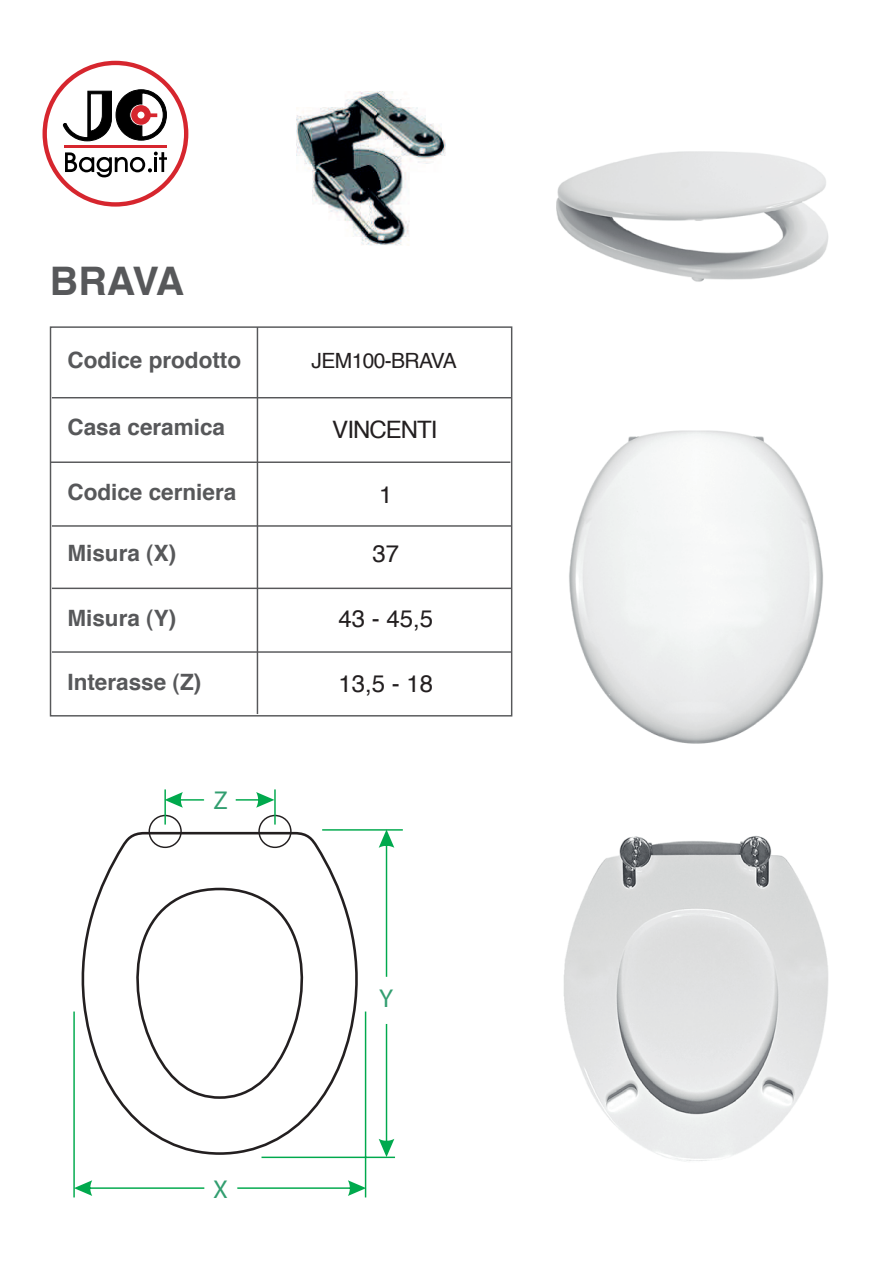
<style>
.page{position:relative;width:893px;height:1263px;background:#fff}
.page>*{position:absolute;margin:0;border:0;box-sizing:border-box;transform-origin:0 0}
.t1{font:700 39.3px "Helvetica";letter-spacing:-.035em;color:#57585a}
.t2{font:300 25.95px "Swiss 721 BT";color:#329e70}
.t3{font:24px "Helvetica";letter-spacing:-.04em;color:#231f20}
.t4{font:700 22.5px "Helvetica";color:#57585a}
.t5{font:21px "Helvetica";letter-spacing:-.03em;color:#231f20}
</style>
<div class="page">
<svg style="left:43px;top:61px;width:145px;height:146px"></svg>
<hr style="left:257px;top:327px;width:1px;height:387px;background:#57585a">
<hr style="left:52px;top:525px;width:459px;height:2px;background:#57585a">
<hr style="left:52px;top:588px;width:459px;height:1px;background:#57585a">
<hr style="left:52px;top:651px;width:459px;height:2px;background:#57585a">
<hr style="left:52px;top:397px;width:459px;height:1px;background:#57585a">
<hr style="left:51px;top:461px;width:459px;height:2px;background:#57585a">
<img style="left:563px;top:835px;width:266px;height:327px">
<img style="left:569px;top:430px;width:254px;height:314px">
<img style="left:556px;top:151px;width:273px;height:131px">
<img style="left:296px;top:91px;width:149px;height:154px">
<svg style="left:81px;top:831px;width:284px;height:325px"></svg>
<svg style="left:148px;top:814px;width:144px;height:35px"></svg>
<hr style="left:164px;top:789px;width:2px;height:35px;background:#00a94d">
<hr style="left:274px;top:789px;width:2px;height:35px;background:#00a94d">
<hr style="left:73px;top:1011px;width:2px;height:186px;background:#00a94d">
<hr style="left:365px;top:1011px;width:1px;height:186px;background:#00a94d">
<hr style="left:261px;top:1156px;width:134px;height:2px;background:#00a94d">
<hr style="left:322px;top:829px;width:81px;height:2px;background:#00a94d">
<svg style="left:165px;top:792px;width:39px;height:16px"></svg>
<svg style="left:236px;top:792px;width:38px;height:16px"></svg>
<svg style="left:74px;top:1180px;width:130px;height:16px"></svg>
<svg style="left:237px;top:1180px;width:128px;height:16px"></svg>
<svg style="left:379px;top:829px;width:15px;height:148px"></svg>
<svg style="left:379px;top:1024px;width:15px;height:133px"></svg>
<h1 class="t1" style="left:50px;top:249px;width:136px">BRAVA</h1>
<p class="t4" style="left:67px;top:342px;width:175px">Codice prodotto</p>
<p class="t5" style="left:312px;top:345px;width:147px">JEM100-BRAVA</p>
<p class="t4" style="left:67px;top:409px;width:159px">Casa ceramica</p>
<p class="t4" style="left:67px;top:474px;width:170px">Codice cerniera</p>
<p class="t3" style="left:332px;top:411px;width:107px">VINCENTI</p>
<p class="t3" style="left:379px;top:476px;width:15px">1</p>
<p class="t4" style="left:67px;top:535px;width:110px">Misura (X)</p>
<p class="t3" style="left:372px;top:535px;width:28px">37</p>
<p class="t4" style="left:67px;top:600px;width:110px">Misura (Y)</p>
<p class="t4" style="left:67px;top:664px;width:135px">Interasse (Z)</p>
<p class="t2" style="left:213px;top:785px;width:16px">Z</p>
<p class="t2" style="left:213px;top:1173px;width:16px">X</p>
<p class="t3" style="left:338px;top:600px;width:96px">43 - 45,5</p>
<p class="t3" style="left:338px;top:665px;width:96px">13,5 - 18</p>
<p class="t2" style="left:379px;top:982px;width:16px">Y</p>
</div>
